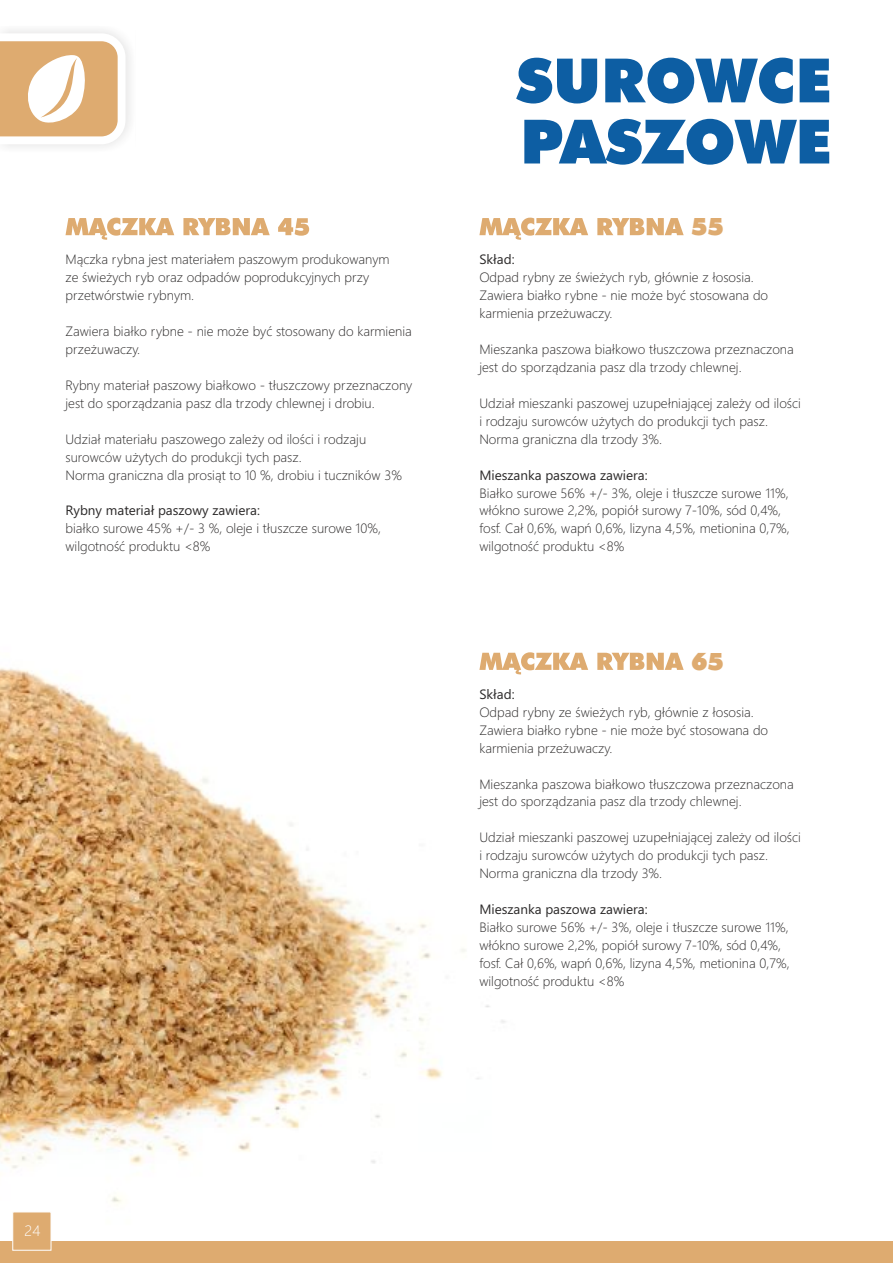
<style>
.page{position:relative;width:893px;height:1263px;background:#fff}
.page>*{position:absolute;margin:0;border:0;box-sizing:border-box;transform-origin:0 0}
.t1{font:900 61.2px/61.2px "Futura BT";color:#0d5ea3}
.t2{font:900 24px "Futura BT";color:#deab70}
.t3{font:300 15px "Segoe UI";color:#fff}
.t4{font:300 13.5px/18px "Segoe UI";color:#2b2929}
.t5{font:13.5px "Segoe UI";color:#2b2929}
</style>
<div class="page">
<img style="left:0;top:668px;width:569px;height:574px">
<svg style="left:479px;top:218px;width:205px;height:22px"></svg>
<svg style="left:66px;top:218px;width:243px;height:22px"></svg>
<div style="left:0;top:1242px;width:893px;height:21px;background:#deab70"></div>
<svg style="left:12px;top:1211px;width:40px;height:40px"></svg>
<svg style="left:0;top:41px;width:118px;height:96px"></svg>
<svg style="left:479px;top:652px;width:205px;height:22px"></svg>
<p class="t4" style="left:65px;top:252px;width:326px">Mączka rybna jest materiałem paszowym produkowanym ze świeżych ryb oraz odpadów poprodukcyjnych przy przetwórstwie rybnym.</p>
<p class="t4" style="left:65px;top:323px;width:348px">Zawiera białko rybne - nie może być stosowany do karmienia przeżuwaczy.</p>
<p class="t4" style="left:65px;top:377px;width:348px">Rybny materiał paszowy białkowo - tłuszczowy przeznaczony jest do sporządzania pasz dla trzody chlewnej i drobiu.</p>
<p class="t4" style="left:65px;top:431px;width:338px">Udział materiału paszowego zależy od ilości i rodzaju surowców użytych do produkcji tych pasz.<br>Norma graniczna dla prosiąt to 10 %, drobiu i tuczników 3%</p>
<p class="t5" style="left:65px;top:506px;width:196px">Rybny materiał paszowy zawiera:</p>
<p class="t4" style="left:65px;top:521px;width:317px">białko surowe 45% +/- 3 %, oleje i tłuszcze surowe 10%, wilgotność produktu &lt;8%</p>
<h1 class="t1" style="left:516px;top:56px;width:317px">SUROWCE<br>PASZOWE</h1>
<h2 class="t2" style="left:691px;top:217px;width:34px">55</h2>
<p class="t5" style="left:479px;top:254px;width:37px">Skład:</p>
<p class="t4" style="left:479px;top:269px;width:290px">Odpad rybny ze świeżych ryb, głównie z łososia.<br>Zawiera białko rybne - nie może być stosowana do karmienia przeżuwaczy.</p>
<p class="t4" style="left:479px;top:341px;width:316px">Mieszanka paszowa białkowo tłuszczowa przeznaczona jest do sporządzania pasz dla trzody chlewnej.</p>
<p class="t4" style="left:479px;top:395px;width:323px">Udział mieszanki paszowej uzupełniającej zależy od ilości i rodzaju surowców użytych do produkcji tych pasz.<br>Norma graniczna dla trzody 3%.</p>
<p class="t5" style="left:479px;top:470px;width:170px">Mieszanka paszowa zawiera:</p>
<p class="t4" style="left:479px;top:485px;width:312px">Białko surowe 56% +/- 3%, oleje i tłuszcze surowe 11%, włókno surowe 2,2%, popiół surowy 7-10%, sód 0,4%, fosf. Cał 0,6%, wapń 0,6%, lizyna 4,5%, metionina 0,7%, wilgotność produktu &lt;8%</p>
<h2 class="t2" style="left:691px;top:652px;width:34px">65</h2>
<p class="t5" style="left:479px;top:689px;width:37px">Skład:</p>
<p class="t4" style="left:479px;top:704px;width:290px">Odpad rybny ze świeżych ryb, głównie z łososia.<br>Zawiera białko rybne - nie może być stosowana do karmienia przeżuwaczy.</p>
<p class="t4" style="left:479px;top:776px;width:316px">Mieszanka paszowa białkowo tłuszczowa przeznaczona jest do sporządzania pasz dla trzody chlewnej.</p>
<p class="t4" style="left:479px;top:830px;width:323px">Udział mieszanki paszowej uzupełniającej zależy od ilości i rodzaju surowców użytych do produkcji tych pasz.<br>Norma graniczna dla trzody 3%.</p>
<p class="t5" style="left:479px;top:904px;width:170px">Mieszanka paszowa zawiera:</p>
<p class="t4" style="left:479px;top:920px;width:312px">Białko surowe 56% +/- 3%, oleje i tłuszcze surowe 11%, włókno surowe 2,2%, popiół surowy 7-10%, sód 0,4%, fosf. Cał 0,6%, wapń 0,6%, lizyna 4,5%, metionina 0,7%, wilgotność produktu &lt;8%</p>
<p class="t3" style="left:25px;top:1225px;width:17px">24</p>
</div>
